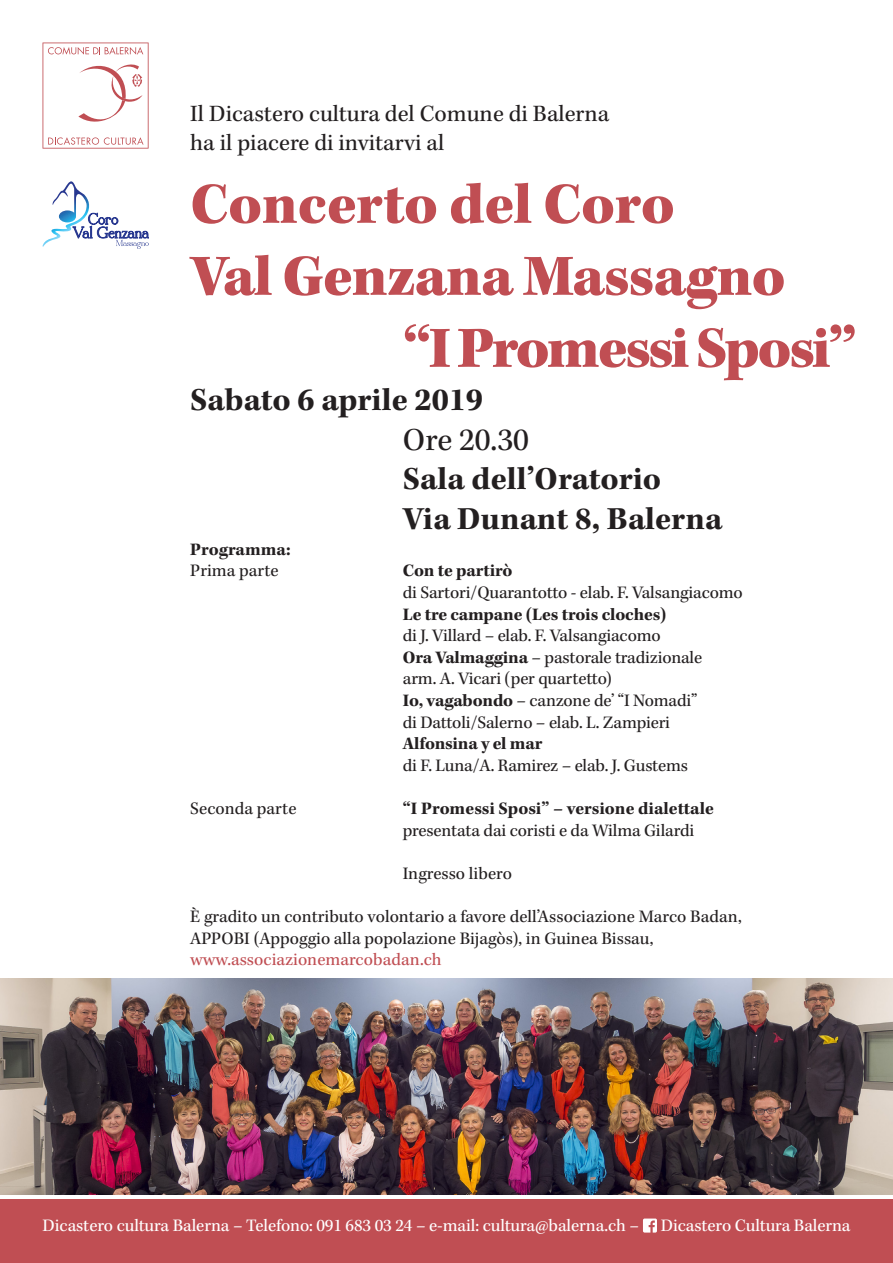
<style>
.page{position:relative;width:893px;height:1263px;background:#fff}
.page>*{position:absolute;margin:0;border:0;box-sizing:border-box;transform-origin:0 0}
.t1{font:900 60px "Kepler Std";letter-spacing:-.02em;color:#c04e53}
.t2{font:900 60px "Kepler Std";letter-spacing:-.05em;color:#c04e53}
.t3{font:700 33px "Kepler Std";color:#231f20}
.t4{font:33px "Kepler Std";color:#231f20}
.t5{font:24px "Kepler Std";color:#231f20}
.t6{font:18px "Kepler Std";letter-spacing:-.005em;color:#231f20}
.t7{font:700 18px "Kepler Std";letter-spacing:-.005em;color:#231f20}
.t8{font:18px "Kepler Std";letter-spacing:-.005em;color:#fff}
.t9{font:18px "Kepler Std";color:#c04e53}
.s1{font-weight:700}
</style>
<div class="page">
<svg style="left:43px;top:43px;width:106px;height:106px"></svg>
<div style="left:0;top:1199px;width:893px;height:64px;background:#c04e53"></div>
<img style="left:0;top:978px;width:893px;height:216px">
<svg style="left:43px;top:181px;width:106px;height:68px"></svg>
<svg style="left:643px;top:1218px;width:14px;height:14px"></svg>
<p class="t5" style="left:190px;top:100px;width:421px">Il Dicastero cultura del Comune di Balerna</p>
<p class="t5" style="left:190px;top:129px;width:255px">ha il piacere di invitarvi al</p>
<p class="t1" style="left:190px;top:170px;width:486px">Concerto del Coro</p>
<p class="t1" style="left:190px;top:242px;width:597px">Val Genzana Massagno</p>
<p class="t2" style="left:403px;top:314px;width:455px">“I Promessi Sposi”</p>
<p class="t3" style="left:190px;top:381px;width:294px">Sabato 6 aprile 2019</p>
<p class="t4" style="left:403px;top:421px;width:128px">Ore 20.30</p>
<p class="t3" style="left:403px;top:460px;width:260px">Sala dell’Oratorio</p>
<p class="t3" style="left:403px;top:500px;width:321px">Via Dunant 8, Balerna</p>
<p class="t7" style="left:190px;top:539px;width:102px">Programma:</p>
<p class="t6" style="left:190px;top:561px;width:90px">Prima parte</p>
<p class="t7" style="left:403px;top:560px;width:111px">Con te partirò</p>
<p class="t6" style="left:403px;top:582px;width:341px">di Sartori/Quarantotto - elab. F. Valsangiacomo</p>
<p class="t7" style="left:403px;top:604px;width:265px">Le tre campane (Les trois cloches)</p>
<p class="t6" style="left:403px;top:625px;width:259px">di J. Villard – elab. F. Valsangiacomo</p>
<p class="t6" style="left:403px;top:647px;width:301px"><span class="s1">Ora Valmaggina</span> – pastorale tradizionale</p>
<p class="t6" style="left:403px;top:669px;width:210px">arm. A. Vicari (per quartetto)</p>
<p class="t6" style="left:403px;top:690px;width:296px"><span class="s1">Io, vagabondo</span> – canzone de’ “I Nomadi”</p>
<p class="t6" style="left:403px;top:712px;width:269px">di Dattoli/Salerno – elab. L. Zampieri</p>
<p class="t7" style="left:403px;top:733px;width:141px">Alfonsina y el mar</p>
<p class="t6" style="left:403px;top:755px;width:287px">di F. Luna/A. Ramirez – elab. J. Gustems</p>
<p class="t6" style="left:190px;top:798px;width:108px">Seconda parte</p>
<p class="t7" style="left:403px;top:798px;width:312px">“I Promessi Sposi” – versione dialettale</p>
<p class="t6" style="left:403px;top:820px;width:293px">presentata dai coristi e da Wilma Gilardi</p>
<p class="t6" style="left:403px;top:863px;width:111px">Ingresso libero</p>
<p class="t6" style="left:190px;top:906px;width:553px">È gradito un contributo volontario a favore dell’Associazione Marco Badan,</p>
<p class="t6" style="left:190px;top:928px;width:465px">APPOBI (Appoggio alla popolazione Bijagòs), in Guinea Bissau,</p>
<p class="t9" style="left:190px;top:949px;width:253px">www.associazionemarcobadan.ch</p>
<p class="t8" style="left:43px;top:1215px;width:810px">Dicastero cultura Balerna – Telefono: 091 683 03 24 – e-mail: cultura@balerna.ch – Dicastero Cultura Balerna</p>
</div>
